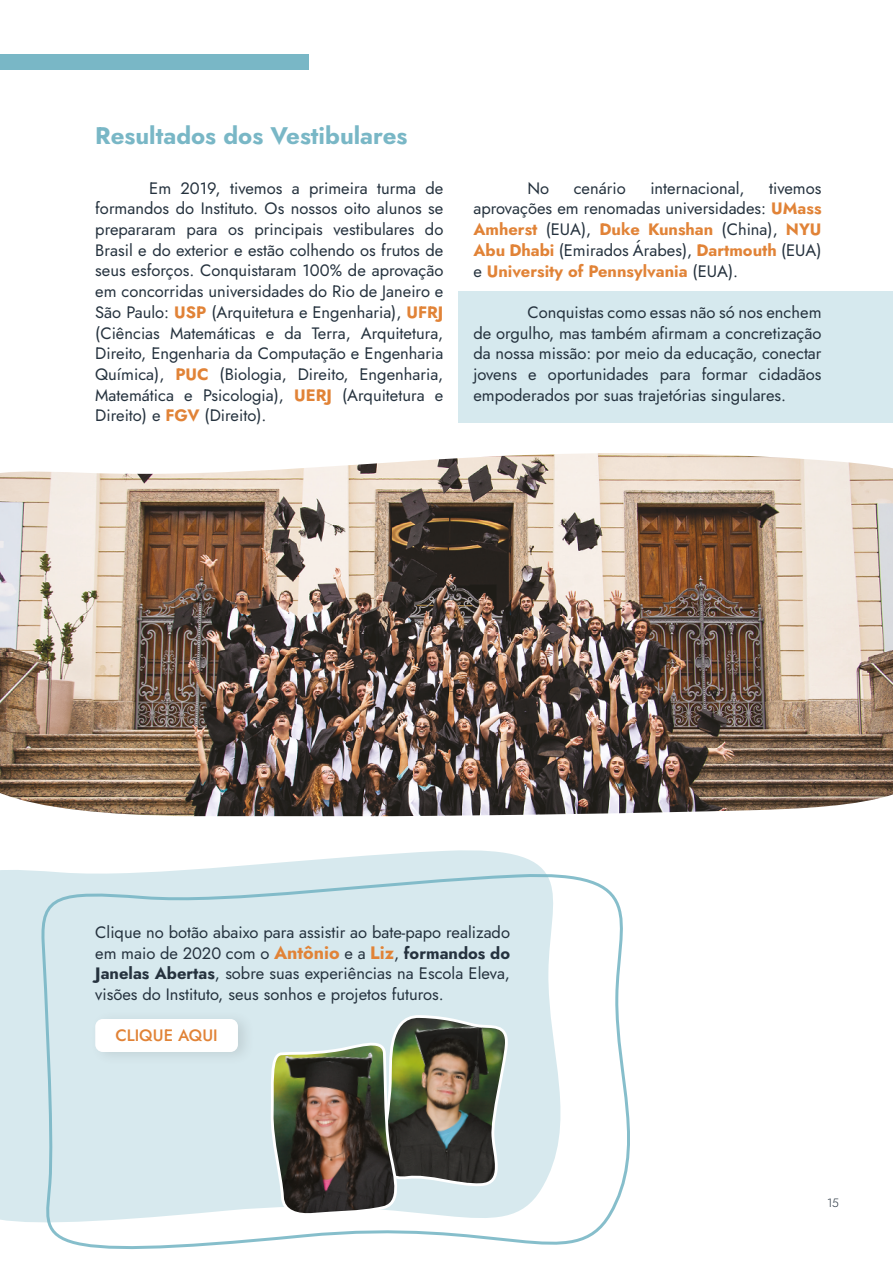
<style>
.page{position:relative;width:893px;height:1263px;background:#fff}
.page>*{position:absolute;margin:0;border:0;box-sizing:border-box;transform-origin:0 0}
.t1{font:700 24px "Jost";color:#79b7c6}
.t2{font:16.5px/20.7px "Jost";color:#25323e;text-align:justify}
.t3{font:500 16.5px "Jost";color:#e18337}
.t4{font:300 12px "Jost";color:#25323e}
.s1{font-weight:700;color:#e18337}
.s2{font-weight:700;font-size:18px;color:#e18337}
.s3{font-weight:700}
</style>
<div class="page">
<svg style="left:48px;top:876px;width:582px;height:373px"></svg>
<svg style="left:0;top:850px;width:574px;height:374px;background:#daeaef"></svg>
<div style="left:458px;top:291px;width:435px;height:131px;background:#d6e9ee"></div>
<div style="left:0;top:54px;width:308px;height:16px;background:#79b7c6"></div>
<img style="left:0;top:453px;width:893px;height:363px">
<div style="left:89px;top:1009px;width:166px;height:57px;background:#d4e6eb"></div>
<div style="left:95px;top:1019px;width:143px;height:33px;background:#fff;border-radius:8px"></div>
<img style="left:270px;top:1014px;width:238px;height:203px">
<h1 class="t1" style="left:95px;top:120px;width:314px">Resultados dos Vestibulares</h1>
<p class="t2" style="left:95px;top:178px;width:350px;text-indent:54px">Em 2019, tivemos a primeira turma de formandos do Instituto. Os nossos oito alunos se prepararam para os principais vestibulares do Brasil e do exterior e estão colhendo os frutos de seus esforços. Conquistaram 100% de aprovação em concorridas universidades do Rio de Janeiro e São Paulo: <span class="s1">USP</span> (Arquitetura e Engenharia), <span class="s1">UFRJ </span>(Ciências Matemáticas e da Terra, Arquitetura, Direito, Engenharia da Computação e Engenharia Química), <span class="s1">PUC</span> (Biologia, Direito, Engenharia, Matemática e Psicologia), <span class="s1">UERJ</span> (Arquitetura e Direito) e <span class="s1">FGV</span> (Direito).</p>
<p class="t2" style="left:527px;top:178px;width:23px">No</p>
<p class="t2" style="left:574px;top:178px;width:54px">cenário</p>
<p class="t2" style="left:650px;top:178px;width:96px">internacional,</p>
<p class="t2" style="left:473px;top:178px;width:350px;text-indent:296px">tivemos aprovações em renomadas universidades: <span class="s1">UMass Amherst</span> (EUA), <span class="s1">Duke Kunshan</span> (China), <span class="s1">NYU Abu Dhabi</span> (Emirados Árabes), <span class="s1">Dartmouth</span> (EUA) e <span class="s1">University of Pennsylvania</span> (EUA).</p>
<p class="t2" style="left:473px;top:302px;width:350px;text-indent:54px">Conquistas como essas não só nos enchem de orgulho, mas também afirmam a concretização da nossa missão: por meio da educação, conectar jovens e oportunidades para formar cidadãos empoderados por suas trajetórias singulares.</p>
<p class="t2" style="left:95px;top:922px;width:416px">Clique no botão abaixo para assistir ao bate-papo realizado em maio de 2020 com o <span class="s2">Antônio</span> e a <span class="s2">Liz</span>, <span class="s3">formandos do Janelas Abertas</span>, sobre suas experiências na Escola Eleva, visões do Instituto, seus sonhos e projetos futuros.</p>
<p class="t3" style="left:115px;top:1024px;width:104px">CLIQUE AQUI</p>
<p class="t4" style="left:827px;top:1194px;width:13px">15</p>
</div>
